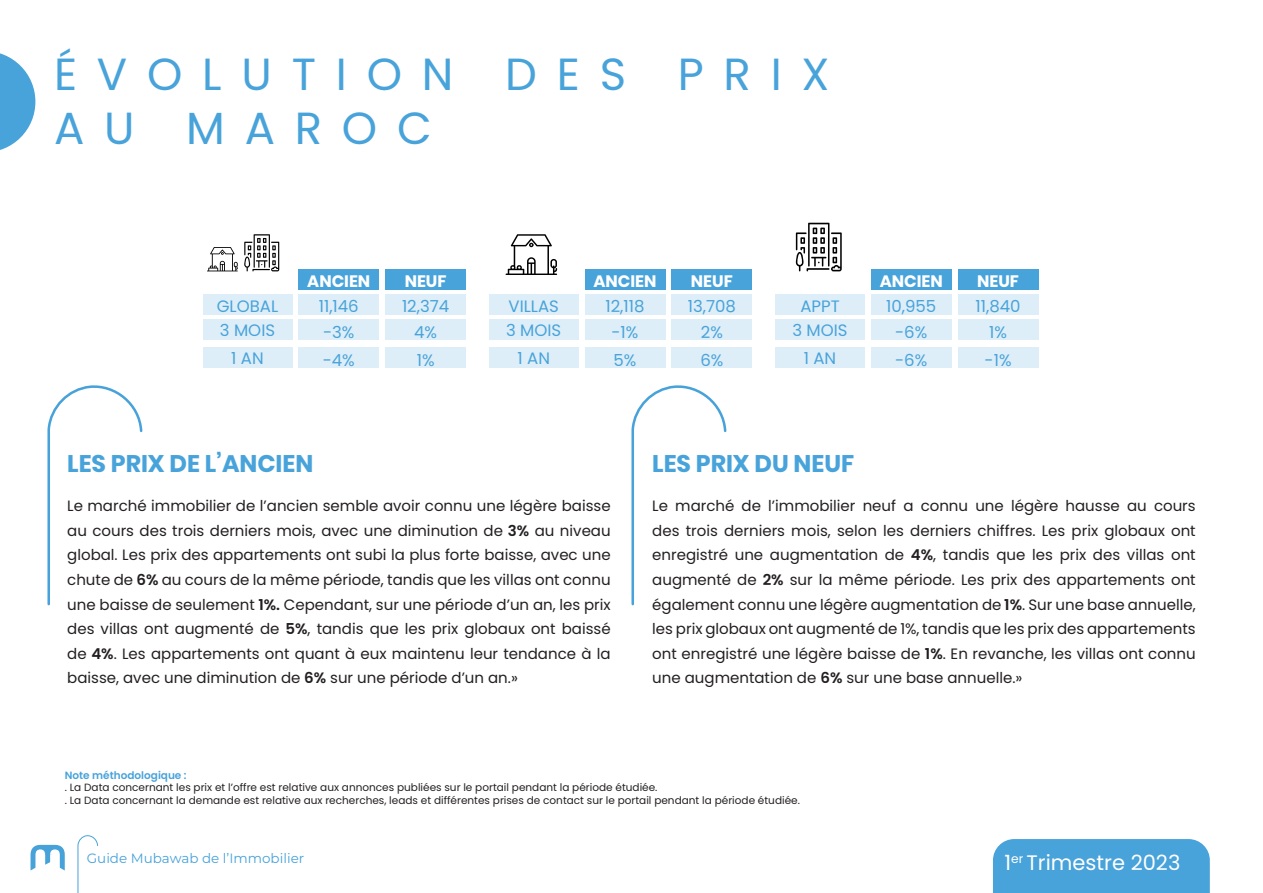
<style>
.page{position:relative;width:1263px;height:893px;background:#fff}
.page>*{position:absolute;margin:0;border:0;box-sizing:border-box;transform-origin:0 0}
.t1{font:45px/54px "Poppins";letter-spacing:.44em;color:#48a3da}
.t2{font:700 24px "Poppins";color:#48a3da}
.t3{font:21px "Poppins";color:#fff}
.t4{font:16.5px "Poppins";color:#48a3da}
.t5{font:700 16.5px "Poppins";color:#fff}
.t6{font:15px/24.6px "Poppins";color:#231f20;text-align:justify}
.t7{font:13.5px "Montserrat";color:#47a2da}
.t8{font:10.5px "Poppins";color:#231f20}
.t9{font:600 10.5px "Poppins";color:#47a2da}
.s1{font-weight:600}
</style>
<div class="page">
<div style="left:993px;top:839px;width:217px;height:54px;background:#48a3da"></div>
<svg style="left:31px;top:845px;width:34px;height:25px"></svg>
<svg style="left:77px;top:835px;width:21px;height:58px"></svg>
<div style="left:385px;top:269px;width:81px;height:21px;background:#48a3da"></div>
<div style="left:298px;top:269px;width:81px;height:21px;background:#48a3da"></div>
<div style="left:385px;top:294px;width:81px;height:21px;background:#deeef8"></div>
<div style="left:298px;top:294px;width:81px;height:21px;background:#deeef8"></div>
<div style="left:203px;top:294px;width:89px;height:21px;background:#deeef8"></div>
<div style="left:385px;top:319px;width:81px;height:21px;background:#deeef8"></div>
<div style="left:385px;top:347px;width:81px;height:21px;background:#deeef8"></div>
<div style="left:298px;top:319px;width:81px;height:21px;background:#deeef8"></div>
<div style="left:298px;top:347px;width:81px;height:21px;background:#deeef8"></div>
<div style="left:203px;top:319px;width:89px;height:21px;background:#deeef8"></div>
<div style="left:203px;top:347px;width:89px;height:21px;background:#deeef8"></div>
<div style="left:671px;top:269px;width:81px;height:21px;background:#48a3da"></div>
<div style="left:585px;top:269px;width:80px;height:21px;background:#48a3da"></div>
<div style="left:671px;top:294px;width:81px;height:21px;background:#deeef8"></div>
<div style="left:585px;top:294px;width:80px;height:21px;background:#deeef8"></div>
<div style="left:489px;top:294px;width:89px;height:21px;background:#deeef8"></div>
<div style="left:671px;top:319px;width:81px;height:21px;background:#deeef8"></div>
<div style="left:671px;top:347px;width:81px;height:21px;background:#deeef8"></div>
<div style="left:585px;top:319px;width:80px;height:21px;background:#deeef8"></div>
<div style="left:585px;top:347px;width:80px;height:21px;background:#deeef8"></div>
<div style="left:489px;top:319px;width:89px;height:21px;background:#deeef8"></div>
<div style="left:489px;top:347px;width:89px;height:21px;background:#deeef8"></div>
<div style="left:958px;top:269px;width:80px;height:21px;background:#48a3da"></div>
<div style="left:871px;top:269px;width:80px;height:21px;background:#48a3da"></div>
<div style="left:958px;top:294px;width:80px;height:21px;background:#deeef8"></div>
<div style="left:871px;top:294px;width:80px;height:21px;background:#deeef8"></div>
<div style="left:775px;top:294px;width:90px;height:21px;background:#deeef8"></div>
<div style="left:958px;top:319px;width:80px;height:21px;background:#deeef8"></div>
<div style="left:958px;top:347px;width:80px;height:21px;background:#deeef8"></div>
<div style="left:871px;top:319px;width:80px;height:21px;background:#deeef8"></div>
<div style="left:871px;top:347px;width:80px;height:21px;background:#deeef8"></div>
<div style="left:775px;top:319px;width:90px;height:21px;background:#deeef8"></div>
<div style="left:775px;top:347px;width:90px;height:21px;background:#deeef8"></div>
<svg style="left:505px;top:234px;width:52px;height:41px"></svg>
<svg style="left:207px;top:247px;width:31px;height:24px"></svg>
<svg style="left:796px;top:223px;width:46px;height:48px"></svg>
<svg style="left:244px;top:234px;width:35px;height:37px"></svg>
<svg style="left:0;top:53px;width:35px;height:97px"></svg>
<svg style="left:47px;top:385px;width:96px;height:221px"></svg>
<svg style="left:631px;top:385px;width:96px;height:221px"></svg>
<p class="t1" style="left:54px;top:47px;width:777px">ÉVOLUTION DES PRIX<br>AU MAROC</p>
<p class="t5" style="left:307px;top:271px;width:64px">ANCIEN</p>
<p class="t5" style="left:405px;top:271px;width:43px">NEUF</p>
<p class="t5" style="left:593px;top:271px;width:64px">ANCIEN</p>
<p class="t5" style="left:691px;top:271px;width:43px">NEUF</p>
<p class="t5" style="left:880px;top:271px;width:64px">ANCIEN</p>
<p class="t5" style="left:977px;top:271px;width:43px">NEUF</p>
<p class="t4" style="left:217px;top:296px;width:63px">GLOBAL</p>
<p class="t4" style="left:319px;top:296px;width:42px">11,146</p>
<p class="t4" style="left:323px;top:323px;width:33px">-3%</p>
<p class="t4" style="left:323px;top:351px;width:34px">-4%</p>
<p class="t4" style="left:220px;top:321px;width:57px">3 MOIS</p>
<p class="t4" style="left:231px;top:349px;width:34px">1 AN</p>
<p class="t4" style="left:402px;top:296px;width:49px">12,374</p>
<p class="t4" style="left:414px;top:323px;width:24px">4%</p>
<p class="t4" style="left:417px;top:351px;width:19px">1%</p>
<p class="t4" style="left:508px;top:296px;width:52px">VILLAS</p>
<p class="t4" style="left:605px;top:296px;width:41px">12,118</p>
<p class="t4" style="left:611px;top:323px;width:28px">-1%</p>
<p class="t4" style="left:613px;top:351px;width:24px">5%</p>
<p class="t4" style="left:506px;top:321px;width:57px">3 MOIS</p>
<p class="t4" style="left:517px;top:349px;width:34px">1 AN</p>
<p class="t4" style="left:688px;top:296px;width:50px">13,708</p>
<p class="t4" style="left:701px;top:323px;width:24px">2%</p>
<p class="t4" style="left:700px;top:351px;width:25px">6%</p>
<p class="t4" style="left:800px;top:296px;width:41px">APPT</p>
<p class="t4" style="left:886px;top:296px;width:52px">10,955</p>
<p class="t4" style="left:895px;top:323px;width:34px">-6%</p>
<p class="t4" style="left:895px;top:351px;width:34px">-6%</p>
<p class="t4" style="left:792px;top:321px;width:57px">3 MOIS</p>
<p class="t4" style="left:804px;top:349px;width:34px">1 AN</p>
<p class="t4" style="left:975px;top:296px;width:47px">11,840</p>
<p class="t4" style="left:989px;top:323px;width:19px">1%</p>
<p class="t4" style="left:985px;top:351px;width:28px">-1%</p>
<p class="t2" style="left:67px;top:449px;width:248px">LES PRIX DE L’ANCIEN</p>
<p class="t2" style="left:652px;top:449px;width:204px">LES PRIX DU NEUF</p>
<p class="t6" style="left:67px;top:494px;width:545px">Le marché immobilier de l’ancien semble avoir connu une légère baisse au cours des trois derniers mois, avec une diminution de <span class="s1">3%</span> au niveau global. Les prix des appartements ont subi la plus forte baisse, avec une chute de <span class="s1">6%</span> au cours de la même période, tandis que les villas ont connu une baisse de seulement <span class="s1">1%.</span> Cependant, sur une période d’un an, les prix des villas ont augmenté de <span class="s1">5%</span>, tandis que les prix globaux ont baissé de <span class="s1">4%</span>. Les appartements ont quant à eux maintenu leur tendance à la baisse, avec une diminution de <span class="s1">6%</span> sur une période d’un an.»</p>
<p class="t6" style="left:652px;top:494px;width:545px">Le marché de l’immobilier neuf a connu une légère hausse au cours des trois derniers mois, selon les derniers chiffres. Les prix globaux ont enregistré une augmentation de <span class="s1">4%</span>, tandis que les prix des villas ont augmenté de <span class="s1">2%</span> sur la même période. Les prix des appartements ont également connu une légère augmentation de <span class="s1">1%</span>. Sur une base annuelle, les prix globaux ont augmenté de 1%, tandis que les prix des appartements ont enregistré une légère baisse de <span class="s1">1%</span>. En revanche, les villas ont connu une augmentation de <span class="s1">6%</span> sur une base annuelle.»</p>
<p class="t9" style="left:65px;top:769px;width:123px">Note méthodologique :</p>
<p class="t8" style="left:65px;top:781px;width:594px">. La Data concernant les prix et l’offre est relative aux annonces publiées sur le portail pendant la période étudiée.</p>
<p class="t8" style="left:65px;top:794px;width:737px">. La Data concernant la demande est relative aux recherches, leads et différentes prises de contact sur le portail pendant la période étudiée.</p>
<p class="t7" style="left:87px;top:849px;width:219px">Guide Mubawab de l’Immobilier</p>
<h3 class="t3" style="left:1004px;top:850px;width:177px">1<sup>er</sup> Trimestre 2023</h3>
</div>
